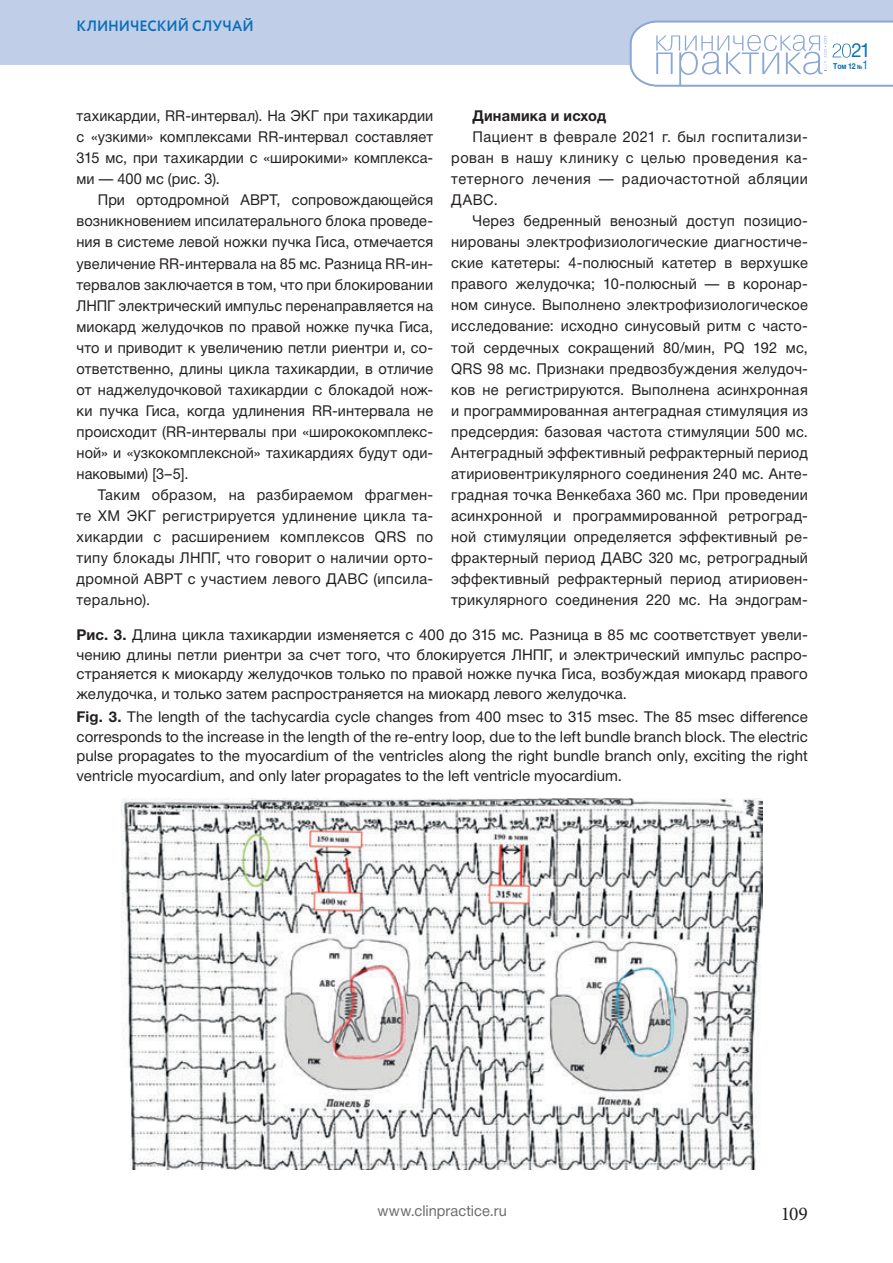
<style>
.page{position:relative;width:893px;height:1263px;background:#fff}
.page>*{position:absolute;margin:0;border:0;box-sizing:border-box;transform-origin:0 0}
.t1{font:19.5px "Minion Pro";color:#231f20}
.t2{font:19.5px "Helvetica Neue Cyr";color:#0970b9;scale:.95 1}
.t3{font:15px/21px "Helvetica Neue Cyr";letter-spacing:.01em;color:#231f20;text-align:justify}
.t4{font:15px "Helvetica Neue Cyr";letter-spacing:.005em;color:#6c6d70}
.t5{font:700 15px "Circe";color:#0970b9;scale:.95 1}
.t6{font:700 15px "Helvetica Neue Cyr";letter-spacing:.015em;color:#231f20}
.t7{font:700 8.25px "Helvetica Neue Cyr";color:#0970b9;scale:.85 1}
.s1{font-weight:700}
.s2{font-size:6px}
.s3{font-weight:400;font-size:12px}
</style>
<div class="page">
<div style="left:0;top:0;width:893px;height:65px;background:#c1cee8"></div>
<svg style="left:629px;top:20px;width:264px;height:67px"></svg>
<hr style="left:658px;top:21px;width:235px;height:2px;background:#8aa7d6">
<img style="left:122px;top:798px;width:641px;height:371px">
<p class="t5" style="left:77px;top:16px;width:188px">КЛИНИЧЕСКИЙ СЛУЧАЙ</p>
<p class="t3" style="left:77px;top:107px;width:358px">тахикардии, RR-интервал). На ЭКГ при тахикардии с «узкими» комплексами RR-интервал составляет 315 мс, при тахикардии с «широкими» комплекса&shy;ми — 400 мс (рис. 3).</p>
<p class="t3" style="left:77px;top:191px;width:358px;text-indent:21px">При ортодромной АВРТ, сопровождающейся возникновением ипсилатерального блока проведе&shy;ния в системе левой ножки пучка Гиса, отмечается увеличение RR-интервала на 85 мс. Разница RR-ин&shy;тервалов заключается в том, что при блокировании ЛНПГ электрический импульс перенаправляется на миокард желудочков по правой ножке пучка Гиса, что и приводит к увеличению петли риентри и, со&shy;ответственно, длины цикла тахикардии, в отличие от наджелудочковой тахикардии с блокадой нож&shy;ки пучка Гиса, когда удлинения RR-интервала не происходит (RR-интервалы при «ширококомплекс&shy;ной» и «узкокомплексной» тахикардиях будут оди&shy;наковыми) [3–5].</p>
<p class="t3" style="left:77px;top:486px;width:358px;text-indent:21px">Таким образом, на разбираемом фрагмен&shy;те ХМ ЭКГ регистрируется удлинение цикла та&shy;хикардии с расширением комплексов QRS по типу блокады ЛНПГ, что говорит о наличии орто&shy;дромной АВРТ c участием левого ДАВС (ипсила&shy;терально).</p>
<p class="t6" style="left:472px;top:110px;width:135px">Динамика и исход</p>
<p class="t3" style="left:451px;top:128px;width:358px;text-indent:21px">Пациент в феврале 2021 г. был госпитализи&shy;рован в нашу клинику с целью проведения ка&shy;тетерного лечения — радиочастотной абляции ДАВС.</p>
<p class="t3" style="left:451px;top:212px;width:358px;text-indent:21px">Через бедренный венозный доступ позицио&shy;нированы электрофизиологические диагностиче&shy;ские катетеры: 4-полюсный катетер в верхушке правого желудочка; 10-полюсный — в коронар&shy;ном синусе. Выполнено электрофизиологическое исследование: исходно синусовый ритм с часто&shy;той сердечных сокращений 80/мин, PQ 192 мс, QRS 98 мс. Признаки предвозбуждения желудоч&shy;ков не регистрируются. Выполнена асинхронная и программированная антеградная стимуляция из предсердия: базовая частота стимуляции 500 мс.<br>Антеградный эффективный рефрактерный период атириовентрикулярного соединения 240 мс. Анте&shy;градная точка Венкебаха 360 мс. При проведении асинхронной и программированной ретроград&shy;ной стимуляции определяется эффективный ре&shy;фрактерный период ДАВС 320 мс, ретроградный эффективный рефрактерный период атириовен&shy;трикулярного соединения 220 мс. На эндограм-</p>
<p class="t3" style="left:77px;top:626px;width:733px;line-height:19.5px"><span class="s1">Рис. 3.</span> Длина цикла тахикардии изменяется с 400 до 315 мс. Разница в 85 мс соответствует увели&shy;чению длины петли риентри за счет того, что блокируется ЛНПГ, и электрический импульс распро&shy;страняется к миокарду желудочков только по правой ножке пучка Гиса, возбуждая миокард правого желудочка, и только затем распространяется на миокард левого желудочка.</p>
<p class="t3" style="left:77px;top:709px;width:733px;line-height:19.5px"><span class="s1">Fig. 3.</span> The length of the tachycardia cycle changes from 400 msec to 315 msec. The 85 msec difference corresponds to the increase in the length of the re-entry loop, due to the left bundle branch block. The electric pulse propagates to the myocardium of the ventricles along the right bundle branch only, exciting the right ventricle myocardium, and only later propagates to the left ventricle myocardium.</p>
<h1 class="t2" style="left:851px;top:43px;width:22px">21</h1>
<p class="t7" style="left:833px;top:63px;width:43px">Том 12 <span class="s2">№</span><span class="s3">1</span></p>
<p class="t4" style="left:377px;top:1205px;width:131px">www.clinpractice.ru</p>
<h1 class="t1" style="left:781px;top:1206px;width:29px">109</h1>
</div>
